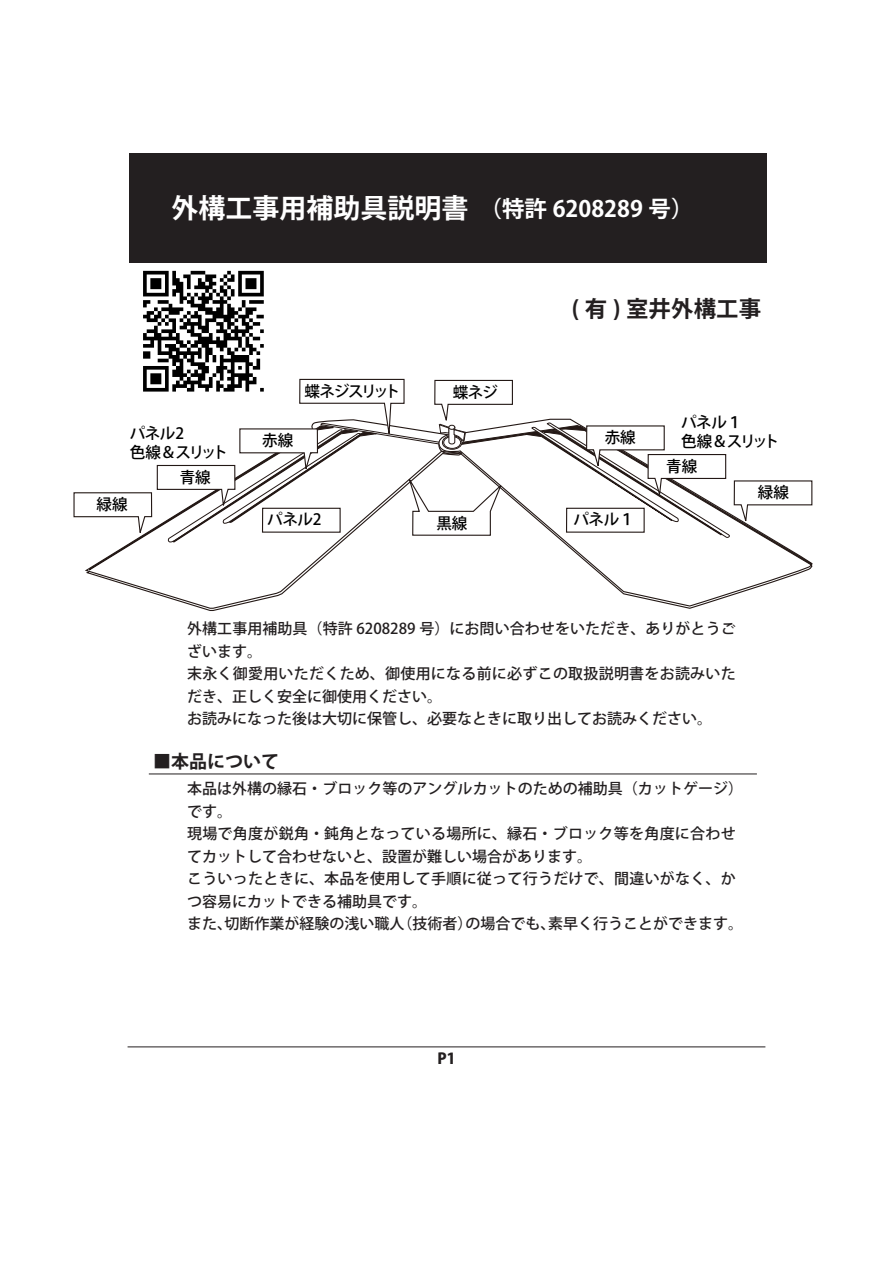
<style>
.page{position:relative;width:893px;height:1263px;background:#fff}
.page>*{position:absolute;margin:0;border:0;box-sizing:border-box;transform-origin:0 0}
.白抜きタイトル{font:700 22.5px "Koz Go Pro";color:#fff}
.白抜きタイトル-2{font:700 22.5px "Koz Go Pro";color:#231f20}
.本文見出し{font:700 18px "Koz Go Pro";color:#231f20}
.t1{font:500 15.6px/18.6px "Koz Go Pro";letter-spacing:-.03em;color:#000}
.t2{font:500 15.6px "Koz Go Pro";letter-spacing:-.125em;color:#000}
.本文{font:500 15px/22.5px "Koz Go Pro";color:#231f20}
.本文-2{font:500 15px/22.5px "Koz Go Pro";letter-spacing:.02em;color:#231f20}
.t3{font:800 15px "Koz Go Pro";color:#231f20}
.s1{font-size:27px}
</style>
<div class="page">
<hr style="left:128px;top:1047px;width:637px;height:1px;background:#231f20">
<div style="left:129px;top:153px;width:638px;height:110px;background:#231f20"></div>
<hr style="left:149px;top:773px;width:608px;height:1px;background:#231f20">
<svg style="left:86px;top:571px;width:223px;height:38px"></svg>
<svg style="left:596px;top:571px;width:210px;height:35px"></svg>
<svg style="left:73px;top:271px;width:740px;height:300px"></svg>
<p class="白抜きタイトル" style="left:171px;top:194px;width:524px"><span class="s1">外構工事用補助具説明書</span>　（特許 6208289 号）</p>
<p class="t1" style="left:130px;top:425px;width:100px">パネル2<br>色線＆スリット</p>
<p class="t1" style="left:96px;top:496px;width:33px">緑線</p>
<p class="t1" style="left:180px;top:468px;width:33px">青線</p>
<p class="t2" style="left:304px;top:381px;width:98px">蝶ネジスリット</p>
<p class="t1" style="left:262px;top:432px;width:33px">赤線</p>
<p class="t1" style="left:453px;top:383px;width:47px">蝶ネジ</p>
<p class="白抜きタイトル-2" style="left:572px;top:294px;width:191px">( 有 ) 室井外構工事</p>
<p class="t1" style="left:681px;top:414px;width:63px">パネル１</p>
<p class="t1" style="left:605px;top:429px;width:33px">赤線</p>
<p class="t1" style="left:666px;top:430px;width:115px;line-height:24.6px;text-indent:15px">色線＆スリット青線</p>
<p class="t1" style="left:758px;top:484px;width:33px">緑線</p>
<p class="t1" style="left:267px;top:511px;width:56px">パネル2</p>
<p class="t1" style="left:573px;top:511px;width:63px">パネル１</p>
<p class="t1" style="left:436px;top:514px;width:33px">黒線</p>
<p class="本文" style="left:187px;top:618px;width:550px">外構工事用補助具（特許 6208289 号）にお問い合わせをいただき、ありがとうございます。</p>
<p class="本文" style="left:187px;top:663px;width:550px">末永く御愛用いただくため、御使用になる前に必ずこの取扱説明書をお読みいただき、正しく安全に御使用ください。</p>
<p class="本文" style="left:187px;top:708px;width:526px">お読みになった後は大切に保管し、必要なときに取り出してお読みください。</p>
<p class="本文見出し" style="left:153px;top:750px;width:128px">■本品について</p>
<p class="本文" style="left:187px;top:778px;width:558px">本品は外構の縁石・ブロック等のアングルカットのための補助具（カットゲージ）です。</p>
<p class="本文-2" style="left:187px;top:823px;width:550px">現場で角度が鋭角・鈍角となっている場所に、縁石・ブロック等を角度に合わせてカットして合わせないと、設置が難しい場合があります。</p>
<p class="本文-2" style="left:187px;top:868px;width:550px">こういったときに、本品を使用して手順に従って行うだけで、間違いがなく、かつ容易にカットできる補助具です。</p>
<p class="本文" style="left:187px;top:913px;width:557px">また、切断作業が経験の浅い職人（技術者）の場合でも、素早く行うことができます。</p>
<p class="t3" style="left:437px;top:1049px;width:19px">P1</p>
</div>
